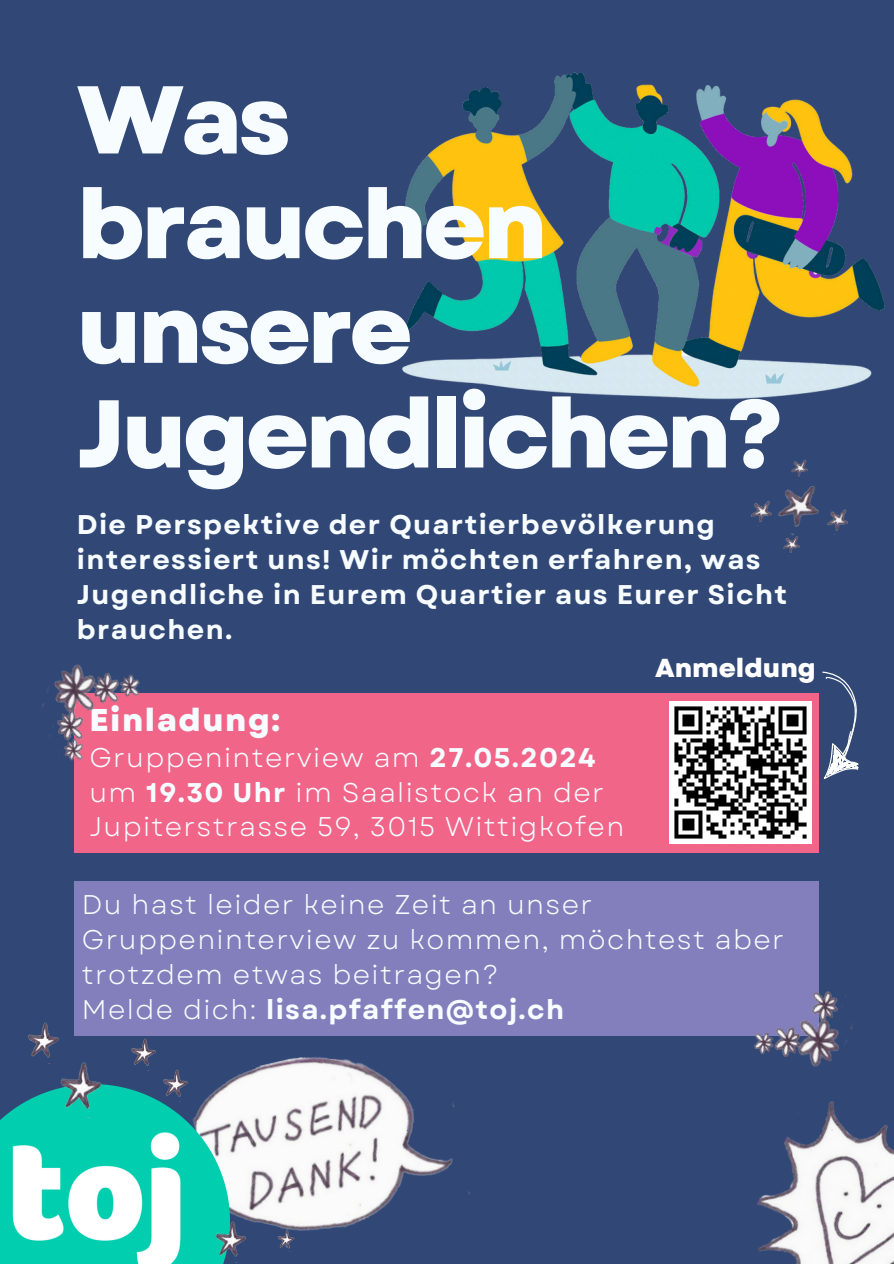
<style>
.page{position:relative;width:894px;height:1264px;background:#fff}
.page>*{position:absolute;margin:0;border:0;box-sizing:border-box;transform-origin:0 0}
.t1{font:800 96px/104.7px "Garet";letter-spacing:-.04em;color:#f6fcff}
.t2{font:800 31.5px "Garet";letter-spacing:.05em;color:#f6fcff}
.t3{font:27px/34.8px "Garet";letter-spacing:.05em;color:#f6fcff}
.t4{font:700 27px/34.8px "Garet";letter-spacing:.05em;color:#f6fcff}
.t5{font:800 25.95px "Garet";color:#fff}
.s1{font-weight:700}
.s2{font-weight:400}
</style>
<div class="page">
<div style="left:0;top:0;width:893px;height:1263px;background:#314775"></div>
<div style="left:75px;top:693px;width:743px;height:159px;background:#f16589"></div>
<img style="left:176px;top:1035px;width:301px;height:217px">
<div style="left:75px;top:881px;width:743px;height:154px;background:#837fbc"></div>
<img style="left:402px;top:72px;width:483px;height:328px">
<svg style="left:0;top:1084px;width:230px;height:179px"></svg>
<img style="left:7px;top:1131px;width:182px;height:132px">
<img style="left:50px;top:1062px;width:65px;height:55px">
<img style="left:157px;top:1063px;width:38px;height:38px">
<img style="left:273px;top:1225px;width:26px;height:26px">
<img style="left:28px;top:1022px;width:40px;height:41px">
<img style="left:125px;top:1035px;width:38px;height:35px">
<img style="left:207px;top:1213px;width:48px;height:49px">
<img style="left:42px;top:664px;width:38px;height:42px">
<img style="left:43px;top:703px;width:41px;height:33px">
<img style="left:79px;top:666px;width:31px;height:47px">
<img style="left:110px;top:674px;width:30px;height:29px">
<img style="left:54px;top:733px;width:30px;height:35px">
<img style="left:813px;top:1026px;width:39px;height:34px">
<img style="left:812px;top:979px;width:38px;height:48px">
<img style="left:783px;top:1015px;width:30px;height:45px">
<img style="left:747px;top:1027px;width:36px;height:28px">
<img style="left:757px;top:1060px;width:136px;height:203px">
<img style="left:783px;top:547px;width:17px;height:6px">
<img style="left:783px;top:486px;width:34px;height:61px">
<img style="left:751px;top:489px;width:34px;height:44px">
<img style="left:791px;top:459px;width:17px;height:18px">
<img style="left:817px;top:509px;width:31px;height:26px">
<img style="left:669px;top:701px;width:142px;height:142px">
<svg style="left:791px;top:671px;width:68px;height:119px"></svg>
<p class="t1" style="left:77px;top:68px;width:707px">Was brauchen unsere<br>Jugendlichen?</p>
<p class="t4" style="left:77px;top:507px;width:711px">Die Perspektive der Quartierbevölkerung interessiert uns! Wir möchten erfahren, was Jugendliche in Eurem Quartier aus Eurer Sicht brauchen.</p>
<p class="t2" style="left:89px;top:697px;width:192px">Einladung:</p>
<p class="t3" style="left:89px;top:740px;width:536px">Gruppeninterview am <span class="s1">27.05.2024 </span>um <span class="s1">19.30 Uhr</span> im Saalistock an der<br>Jupiterstrasse 59, 3015 Wittigkofen</p>
<p class="t5" style="left:655px;top:649px;width:162px">Anmeldung</p>
<p class="t3" style="left:82px;top:887px;width:703px">Du hast leider keine Zeit an unser<br>Gruppeninterview zu kommen, möchtest aber trotzdem etwas beitragen?</p>
<h2 class="t4" style="left:82px;top:992px;width:483px"><span class="s2">Melde dich:</span> lisa.pfaffen@toj.ch</h2>
</div>
